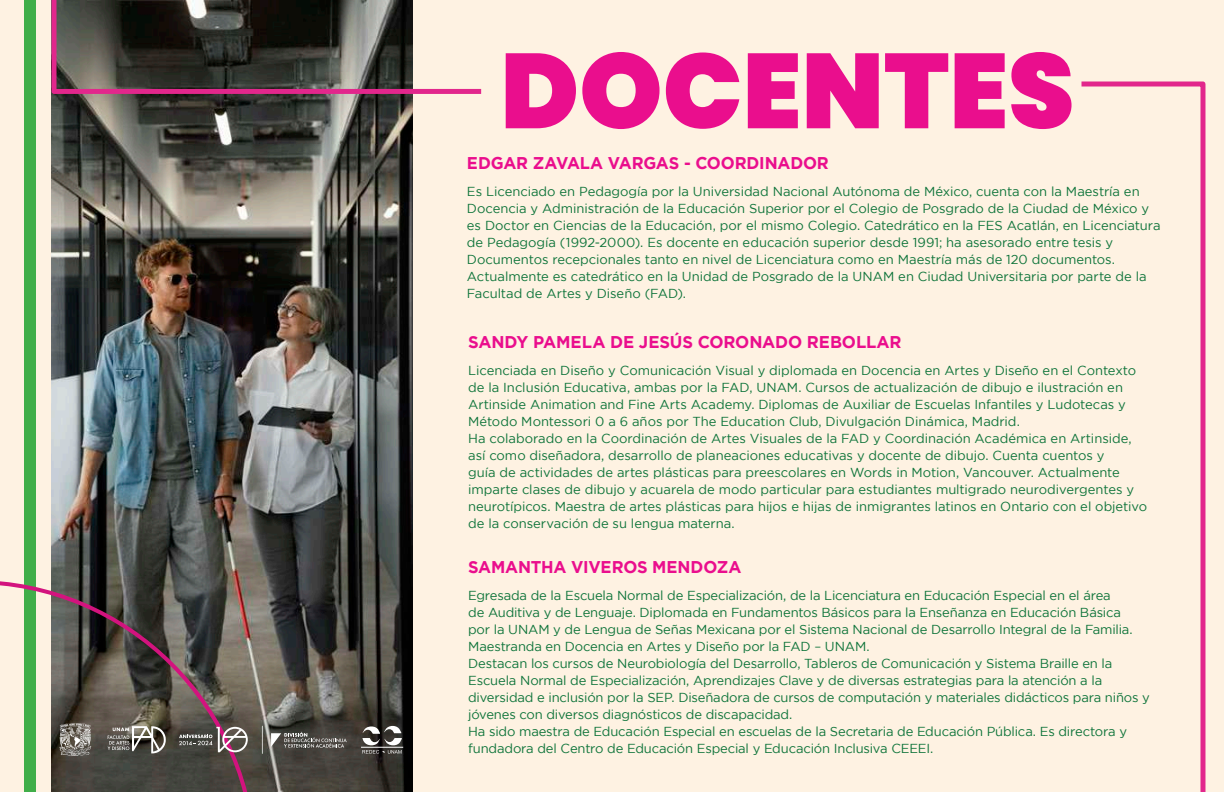
<style>
.page{position:relative;width:1224px;height:792px;background:#fef2e2}
.page>*{position:absolute;margin:0;border:0;box-sizing:border-box;transform-origin:0 0}
.t1{font:900 106px "Poppins";color:#ea0e8d}
.t2{font:700 17px "Gotham";letter-spacing:-.015em;color:#ea0e8d}
.t3{font:13px/17px "Gotham";letter-spacing:-.01em;color:#0e743a}
</style>
<div class="page">
<div style="left:24px;top:0;width:12px;height:792px;background:#40ae49"></div>
<svg style="left:1081px;top:81px;width:125px;height:711px"></svg>
<img style="left:52px;top:96px;width:361px;height:696px">
<svg style="left:51px;top:0;width:431px;height:96px"></svg>
<svg style="left:0;top:580px;width:256px;height:212px"></svg>
<svg style="left:60px;top:723px;width:31px;height:33px"></svg>
<svg style="left:108px;top:726px;width:59px;height:27px"></svg>
<svg style="left:262px;top:726px;width:1px;height:28px"></svg>
<svg style="left:271px;top:732px;width:76px;height:16px"></svg>
<svg style="left:362px;top:726px;width:40px;height:28px"></svg>
<hr style="left:361px;top:747px;width:42px;height:1px;background:#fff">
<svg style="left:179px;top:727px;width:69px;height:25px"></svg>
<h1 class="t1" style="left:500px;top:30px;width:576px">DOCENTES</h1>
<h2 class="t2" style="left:467px;top:153px;width:363px">EDGAR ZAVALA VARGAS - COORDINADOR</h2>
<p class="t3" style="left:467px;top:183px;width:695px">Es Licenciado en Pedagogía por la Universidad Nacional Autónoma de México, cuenta con la Maestría en Docencia y Administración de la Educación Superior por el Colegio de Posgrado de la Ciudad de México y es Doctor en Ciencias de la Educación, por el mismo Colegio. Catedrático en la FES Acatlán, en Licenciatura de Pedagogía (1992-2000). Es docente en educación superior desde 1991; ha asesorado entre tesis y Documentos recepcionales tanto en nivel de Licenciatura como en Maestría más de 120 documentos.<br>Actualmente es catedrático en la Unidad de Posgrado de la UNAM en Ciudad Universitaria por parte de la Facultad de Artes y Diseño (FAD).</p>
<h2 class="t2" style="left:468px;top:333px;width:435px">SANDY PAMELA DE JESÚS CORONADO REBOLLAR</h2>
<p class="t3" style="left:468px;top:362px;width:680px">Licenciada en Diseño y Comunicación Visual y diplomada en Docencia en Artes y Diseño en el Contexto de la Inclusión Educativa, ambas por la FAD, UNAM. Cursos de actualización de dibujo e ilustración en Artinside Animation and Fine Arts Academy. Diplomas de Auxiliar de Escuelas Infantiles y Ludotecas y Método Montessori 0 a 6 años por The Education Club, Divulgación Dinámica, Madrid.<br>Ha colaborado en la Coordinación de Artes Visuales de la FAD y Coordinación Académica en Artinside, así como diseñadora, desarrollo de planeaciones educativas y docente de dibujo. Cuenta cuentos y<br>guía de actividades de artes plásticas para preescolares en Words in Motion, Vancouver. Actualmente imparte clases de dibujo y acuarela de modo particular para estudiantes multigrado neurodivergentes y neurotípicos. Maestra de artes plásticas para hijos e hijas de inmigrantes latinos en Ontario con el objetivo de la conservación de su lengua materna.</p>
<h2 class="t2" style="left:468px;top:558px;width:275px">SAMANTHA VIVEROS MENDOZA</h2>
<p class="t3" style="left:468px;top:587px;width:683px">Egresada de la Escuela Normal de Especialización, de la Licenciatura en Educación Especial en el área<br>de Auditiva y de Lenguaje. Diplomada en Fundamentos Básicos para la Enseñanza en Educación Básica<br>por la UNAM y de Lengua de Señas Mexicana por el Sistema Nacional de Desarrollo Integral de la Familia.<br>Maestranda en Docencia en Artes y Diseño por la FAD – UNAM.<br>Destacan los cursos de Neurobiología del Desarrollo, Tableros de Comunicación y Sistema Braille en la Escuela Normal de Especialización, Aprendizajes Clave y de diversas estrategias para la atención a la diversidad e inclusión por la SEP. Diseñadora de cursos de computación y materiales didácticos para niños y jóvenes con diversos diagnósticos de discapacidad.<br>Ha sido maestra de Educación Especial en escuelas de la Secretaria de Educación Pública. Es directora y fundadora del Centro de Educación Especial y Educación Inclusiva CEEEI.</p>
</div>
